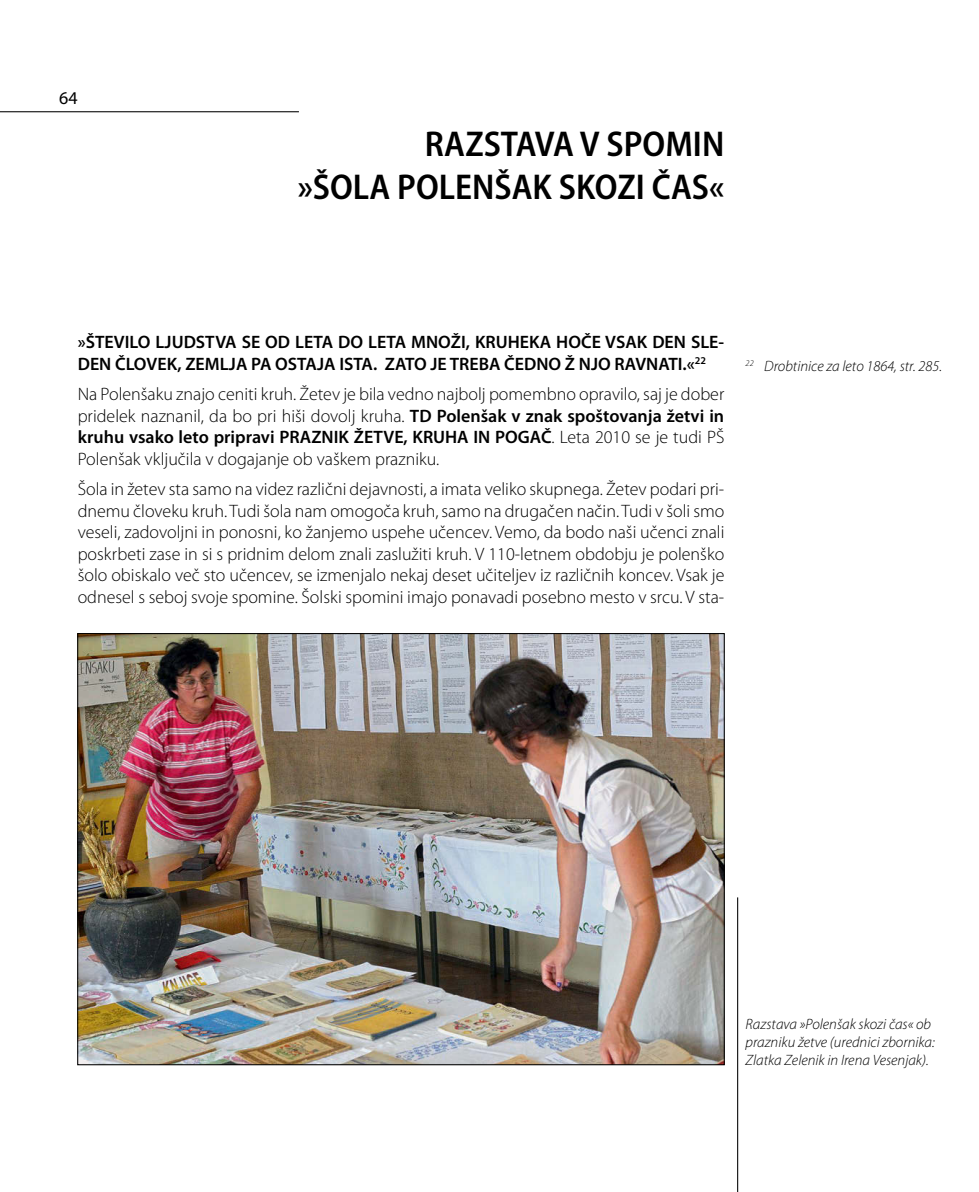
<style>
.page{position:relative;width:979px;height:1192px;background:#fff}
.page>*{position:absolute;margin:0;border:0;box-sizing:border-box;transform-origin:0 0}
.t1{font:600 semi-condensed 36px/43.2px "Myriad Pro";color:#000;text-align:right}
.t2{font:300 18px/21.6px "Myriad Pro";color:#000;text-align:justify}
.t3{font:600 18px/21.6px "Myriad Pro";color:#000}
.t4{font:18px "Myriad Pro";color:#000}
.t5{font:italic 300 15px/18px "Myriad Pro";color:#000}
.s1{font-weight:600}
</style>
<div class="page">
<hr style="left:0;top:111px;width:299px;height:1px;background:#000">
<hr style="left:737px;top:897px;width:1px;height:294px;background:#000">
<img style="left:79px;top:635px;width:643px;height:428px">
<p class="t4" style="left:59px;top:87px;width:20px">64</p>
<p class="t1" style="left:298px;top:123px;width:428px">RAZSTAVA V SPOMIN<br>»ŠOLA POLENŠAK SKOZI ČAS«</p>
<p class="t3" style="left:78px;top:331px;width:648px">»ŠTEVILO LJUDSTVA SE OD LETA DO LETA MNOŽI, KRUHEKA HOČE VSAK DEN SLE-<br>DEN ČLOVEK, ZEMLJA PA OSTAJA ISTA. ZATO JE TREBA ČEDNO Ž NJO RAVNATI.«<sup>22</sup></p>
<p class="t2" style="left:78px;top:383px;width:648px">Na Polenšaku znajo ceniti kruh. Žetev je bila vedno najbolj pomembno opravilo, saj je dober pridelek naznanil, da bo pri hiši dovolj kruha. <span class="s1">TD Polenšak v znak spoštovanja žetvi in kruhu vsako leto pripravi PRAZNIK ŽETVE, KRUHA IN POGAČ</span>. Leta 2010 se je tudi PŠ Polenšak vključila v dogajanje ob vaškem prazniku.</p>
<p class="t2" style="left:78px;top:478px;width:648px">Šola in žetev sta samo na videz različni dejavnosti, a imata veliko skupnega. Žetev podari pri&shy;dnemu človeku kruh. Tudi šola nam omogoča kruh, samo na drugačen način. Tudi v šoli smo veseli, zadovoljni in ponosni, ko žanjemo uspehe učencev. Vemo, da bodo naši učenci znali poskrbeti zase in si s pridnim delom znali zaslužiti kruh. V 110-letnem obdobju je polenško šolo obiskalo več sto učencev, se izmenjalo nekaj deset učiteljev iz različnih koncev. Vsak je odnesel s seboj svoje spomine. Šolski spomini imajo ponavadi posebno mesto v srcu. V sta-</p>
<p class="t5" style="left:745px;top:357px;width:198px"><sup>22</sup> Drobtinice za leto 1864, str. 285.</p>
<p class="t5" style="left:745px;top:1015px;width:191px">Razstava »Polenšak skozi čas« ob prazniku žetve (urednici zbornika:<br>Zlatka Zelenik in Irena Vesenjak).</p>
</div>
